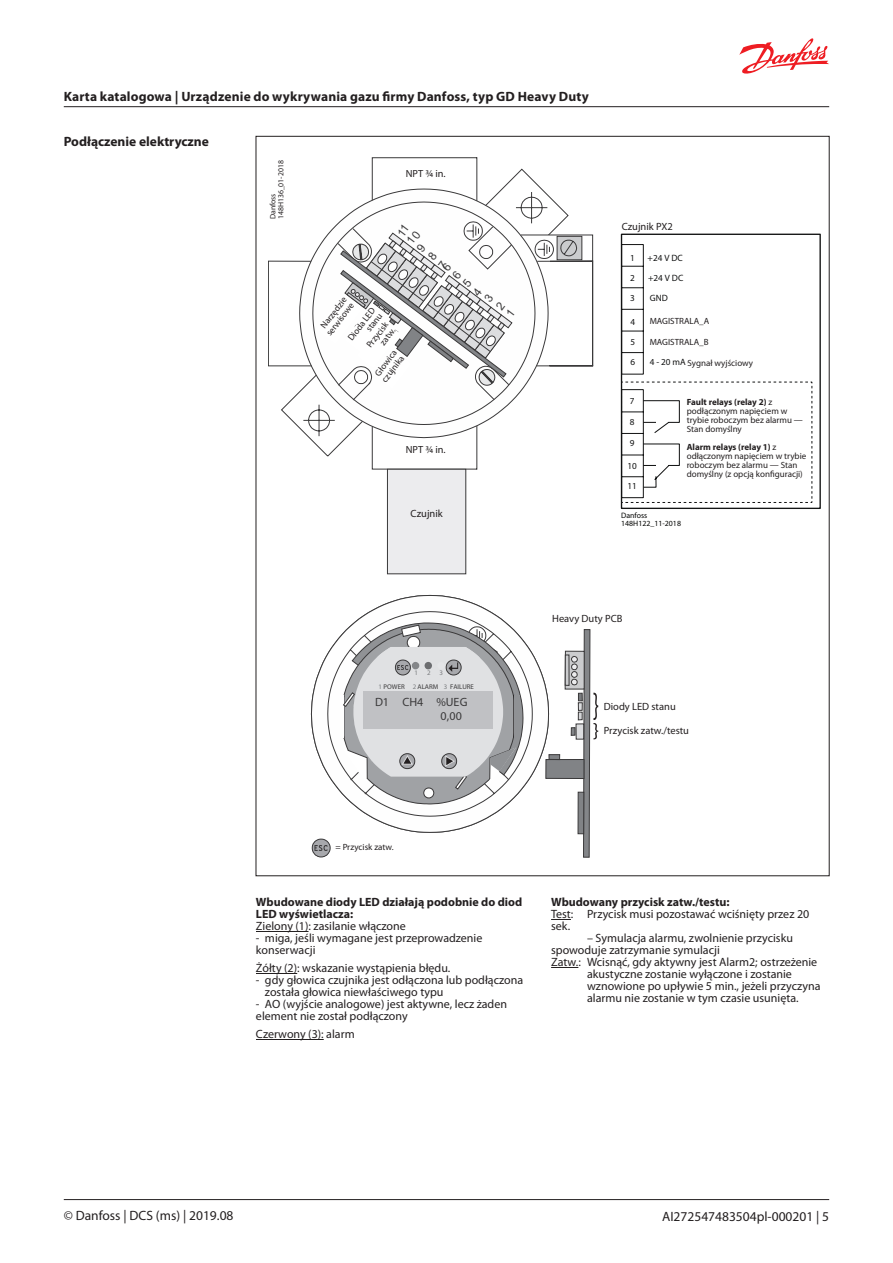
<style>
.page{position:relative;width:893px;height:1263px;background:#fff}
.page>*{position:absolute;margin:0;border:0;box-sizing:border-box;transform-origin:0 0}
.Normtext__bold{font:700 13.5px "Myriad Pro";letter-spacing:.01em;color:#231f20}
.t1{font:13.5px "Myriad Pro";color:#231f20}
.Normtext{font:12px/12px "Myriad Pro";color:#231f20}
.Normtext-2{font:700 12px/12px "Myriad Pro";color:#231f20}
.t2{font:12px/13.6px "Myriad Pro";letter-spacing:-.005em;color:#3a393a}
.Normtext-3{font:10.5px "Myriad Pro";color:#231f20}
.t3{font:10.5px "Myriad Pro";color:#040503}
.t4{font:10.35px/10.4px "Myriad Pro";color:#231f20;text-align:right}
.t5{font:9.15px/19.6px "Myriad Pro";color:#121313}
.Normtext-4{font:9px/9px "Myriad Pro";color:#231f20}
.t6{font:7.8px/7.8px "Myriad Pro";color:#040503}
.t7{font:7.8px/7.8px "Myriad Pro";color:#231f20}
.t8{font:6.9px "Myriad Pro";color:#3a393a}
.t9{font:6.9px "Myriad Pro";color:#797b7e}
.s1{color:#797b7e}
.s2{font-weight:700}
</style>
<div class="page">
<hr style="left:256px;top:931px;width:53px;height:1px;background:#231f20">
<hr style="left:256px;top:973px;width:41px;height:1px;background:#231f20">
<hr style="left:256px;top:1039px;width:68px;height:1px;background:#231f20">
<svg style="left:551px;top:919px;width:20px;height:1px"></svg>
<svg style="left:551px;top:967px;width:27px;height:1px"></svg>
<div style="left:621px;top:234px;width:200px;height:275px;border:1px solid #121313"></div>
<svg style="left:621px;top:244px;width:192px;height:259px"></svg>
<svg style="left:268px;top:157px;width:325px;height:300px"></svg>
<svg style="left:337px;top:389px;width:217px;height:186px"></svg>
<svg style="left:311px;top:595px;width:238px;height:238px"></svg>
<svg style="left:324px;top:608px;width:212px;height:212px"></svg>
<svg style="left:311px;top:838px;width:20px;height:20px"></svg>
<div style="left:546px;top:759px;width:38px;height:19px;background:#818386"></div>
<div style="left:545px;top:759px;width:39px;height:20px;border:1px solid #3a393a"></div>
<hr style="left:549px;top:755px;width:11px;height:4px;background:#818386">
<div style="left:549px;top:754px;width:11px;height:6px;border:1px solid #3a393a"></div>
<svg style="left:567px;top:653px;width:4px;height:34px"></svg>
<div style="left:565px;top:651px;width:20px;height:38px;border:1px solid #3a393a"></div>
<div style="left:565px;top:654px;width:4px;height:32px;border:1px solid #3a393a"></div>
<svg style="left:571px;top:629px;width:27px;height:229px"></svg>
<div style="left:389px;top:509px;width:76px;height:11px;background:#ececee"></div>
<div style="left:687px;top:398px;width:122px;height:41px;background:#fff"></div>
<div style="left:687px;top:443px;width:122px;height:42px;background:#fff"></div>
<div style="left:688px;top:359px;width:122px;height:11px;background:#fff"></div>
<div style="left:650px;top:317px;width:81px;height:11px;background:#fff"></div>
<div style="left:650px;top:338px;width:86px;height:11px;background:#fff"></div>
<svg style="left:739px;top:38px;width:90px;height:36px"></svg>
<hr style="left:64px;top:106px;width:765px;height:1px;background:#231f20">
<hr style="left:64px;top:1199px;width:765px;height:1px;background:#231f20">
<svg style="left:316px;top:221px;width:267px;height:168px"></svg>
<p class="Normtext__bold" style="left:64px;top:89px;width:527px">Karta katalogowa | Urządzenie do wykrywania gazu firmy Danfoss, typ GD Heavy Duty</p>
<p class="Normtext__bold" style="left:64px;top:134px;width:147px">Podłączenie elektryczne</p>
<p class="t7" style="left:269px;top:219px;width:61px;rotate:-90deg">Danfoss<br>148H136_01-2018</p>
<p class="t4" style="left:406px;top:168px;width:41px">NPT ¾ in.</p>
<p class="Normtext-4" style="left:319px;top:324px;width:39px;rotate:-52deg">Narzędzie</p>
<p class="t4" style="left:320px;top:322px;width:35px;rotate:-52deg">Service<br>Tool</p>
<p class="t4" style="left:352px;top:327px;width:28px;rotate:-52deg">Status<br>LED</p>
<p class="Normtext-4" style="left:325px;top:332px;width:41px;rotate:-52deg">serwisowe</p>
<p class="Normtext-4" style="left:346px;top:337px;width:41px;rotate:-52deg">Dioda LED</p>
<p class="Normtext-4" style="left:364px;top:328px;width:22px;rotate:-52deg">stanu</p>
<p class="Normtext-4" style="left:365px;top:344px;width:31px;rotate:-52deg">Przycisk</p>
<p class="t4" style="left:367px;top:342px;width:28px;text-align:center;rotate:-53deg">Ackn.<br>Button</p>
<p class="t4" style="left:372px;top:373px;width:33px;rotate:-53deg">Sensor head</p>
<p class="Normtext-4" style="left:378px;top:341px;width:21px;rotate:-52deg">zatw.</p>
<p class="Normtext-4" style="left:373px;top:372px;width:31px;rotate:-52deg">Głowica</p>
<p class="Normtext-4" style="left:380px;top:378px;width:32px;rotate:-52deg">czujnika</p>
<p class="t4" style="left:406px;top:445px;width:41px">NPT ¾ in.</p>
<p class="Normtext-3" style="left:411px;top:508px;width:34px">Czujnik</p>
<p class="t4" style="left:414px;top:509px;width:31px">Sensor</p>
<p class="t9" style="left:427px;top:669px;width:5px">2</p>
<p class="t9" style="left:414px;top:669px;width:5px">1</p>
<p class="t9" style="left:439px;top:669px;width:5px">3</p>
<p class="t8" style="left:378px;top:682px;width:97px"><span class="s1">1</span> POWER <span class="s1">2</span> ALARM <span class="s1">3</span> FAILURE</p>
<p class="t2" style="left:440px;top:695px;width:29px;text-indent:-65px">D1 CH4 %UEG<br>0,00</p>
<p class="Normtext-3" style="left:622px;top:220px;width:53px">Czujnik PX2</p>
<p class="t3" style="left:622px;top:220px;width:50px">Sensor PX2</p>
<p class="t5" style="left:630px;top:248px;width:6px">1</p>
<p class="t5" style="left:647px;top:248px;width:37px">+24 V DC</p>
<p class="t5" style="left:630px;top:267px;width:6px">2</p>
<p class="t5" style="left:648px;top:267px;width:37px">+24 V DC</p>
<p class="t5" style="left:630px;top:288px;width:6px">3</p>
<p class="t5" style="left:630px;top:312px;width:6px">4<br>5</p>
<p class="t5" style="left:630px;top:352px;width:6px">6</p>
<p class="t5" style="left:650px;top:288px;width:20px">GND</p>
<p class="Normtext-4" style="left:650px;top:316px;width:61px">MAGISTRALA_A</p>
<p class="Normtext-4" style="left:650px;top:337px;width:60px">MAGISTRALA_B</p>
<p class="t5" style="left:650px;top:312px;width:27px">BUS_A</p>
<p class="t5" style="left:650px;top:331px;width:26px">BUS_B</p>
<p class="t5" style="left:650px;top:352px;width:66px">4 - 20 mA output</p>
<p class="Normtext-4" style="left:688px;top:358px;width:67px">Sygnał wyjściowy</p>
<p class="t5" style="left:630px;top:391px;width:6px">7</p>
<p class="t5" style="left:630px;top:412px;width:6px">8</p>
<p class="t5" style="left:630px;top:433px;width:6px">9</p>
<p class="t5" style="left:628px;top:456px;width:11px">10<br>11</p>
<p class="Normtext-4" style="left:687px;top:398px;width:118px"><span class="s2">Fault relays (relay 2)</span> z podłączonym napięciem w trybie roboczym bez alarmu —<br>Stan domyślny</p>
<p class="Normtext-4" style="left:687px;top:442px;width:121px"><span class="s2">Alarm relays (relay 1)</span> z odłączonym napięciem w trybie roboczym bez alarmu — Stan domyślny (z opcją konfiguracji)</p>
<p class="t5" style="left:687px;top:398px;width:110px;line-height:9.1px"><span class="s2">Fault relais</span> energized in operating mode at No alarm</p>
<p class="t5" style="left:687px;top:411px;width:34px">- Default</p>
<p class="t5" style="left:687px;top:442px;width:112px;line-height:9.1px"><span class="s2">Alarm relais</span> de-energized in operating mode at No alarm</p>
<p class="t5" style="left:687px;top:455px;width:91px">- Default (Configurable)</p>
<p class="t6" style="left:621px;top:511px;width:61px">Danfoss<br>148H122_11-2018</p>
<p class="Normtext-3" style="left:552px;top:613px;width:72px">Heavy Duty PCB</p>
<p class="t4" style="left:553px;top:614px;width:71px">Heavy Duty PCB</p>
<p class="t4" style="left:604px;top:701px;width:52px">Status LEDs</p>
<p class="t4" style="left:604px;top:726px;width:80px">Ackn.-/ Testbutton</p>
<p class="Normtext-3" style="left:604px;top:701px;width:73px">Diody LED stanu</p>
<p class="Normtext-3" style="left:604px;top:725px;width:87px">Przycisk zatw./testu</p>
<p class="Normtext-4" style="left:335px;top:843px;width:60px">= Przycisk zatw.</p>
<p class="t4" style="left:336px;top:843px;width:65px">= Ackn. button</p>
<p class="Normtext-2" style="left:256px;top:896px;width:268px">Wbudowane diody LED działają podobnie do diod<br>LED wyświetlacza:</p>
<p class="Normtext" style="left:256px;top:920px;width:151px">Zielony (1): zasilanie włączone</p>
<p class="Normtext" style="left:256px;top:932px;width:228px">- miga, jeśli wymagane jest przeprowadzenie konserwacji</p>
<p class="Normtext" style="left:256px;top:962px;width:196px">Żółty (2): wskazanie wystąpienia błędu.</p>
<p class="Normtext" style="left:265px;top:974px;width:260px;text-indent:-9px">- gdy głowica czujnika jest odłączona lub podłączona została głowica niewłaściwego typu</p>
<p class="Normtext" style="left:256px;top:998px;width:253px">- AO (wyjście analogowe) jest aktywne, lecz żaden element nie został podłączony</p>
<p class="Normtext" style="left:256px;top:1028px;width:100px">Czerwony (3): alarm</p>
<p class="Normtext-2" style="left:551px;top:896px;width:180px">Wbudowany przycisk zatw./testu:</p>
<p class="Normtext" style="left:551px;top:908px;width:260px">Test: Przycisk musi pozostawać wciśnięty przez 20 sek.</p>
<p class="Normtext" style="left:551px;top:932px;width:243px;text-indent:36px">– Symulacja alarmu, zwolnienie przycisku spowoduje zatrzymanie symulacji</p>
<p class="Normtext" style="left:587px;top:956px;width:235px;text-indent:-36px">Zatw.: Wcisnąć, gdy aktywny jest Alarm2; ostrzeżenie akustyczne zostanie wyłączone i zostanie wznowione po upływie 5 min., jeżeli przyczyna alarmu nie zostanie w tym czasie usunięta.</p>
<p class="t1" style="left:64px;top:1208px;width:171px">© Danfoss | DCS (ms) | 2019.08</p>
<p class="t1" style="left:662px;top:1209px;width:169px">AI272547483504pl-000201 | 5</p>
</div>
